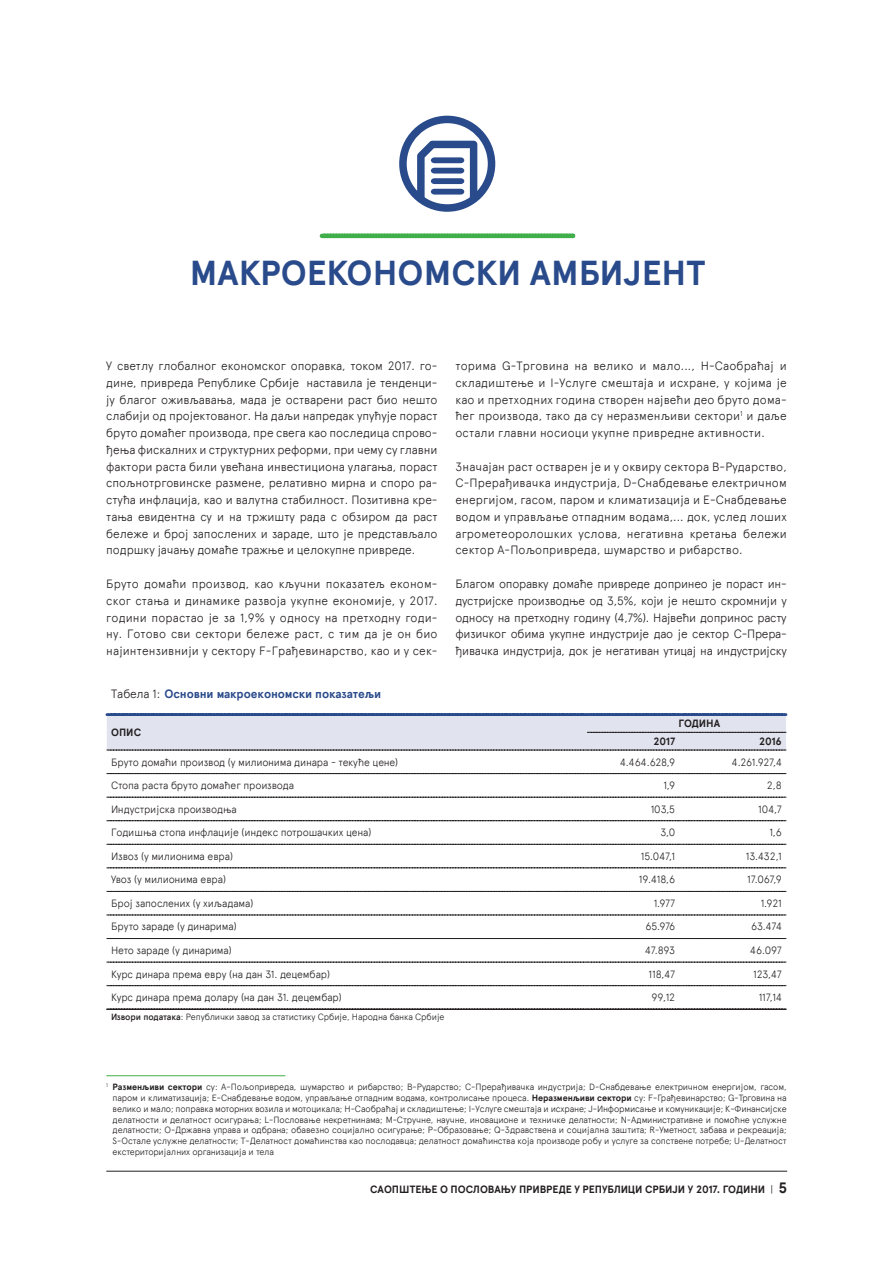
<style>
.page{position:relative;width:893px;height:1263px;background:#fff}
.page>*{position:absolute;margin:0;border:0;box-sizing:border-box;transform-origin:0 0}
.t1{font:700 34.5px "Apercu Pro";color:#2a4b8b}
.t2{font:300 12px/16.8px "Apercu Pro";letter-spacing:.01em;color:#231f20;text-align:justify}
.t3{font:700 12px "Apercu Pro";letter-spacing:-.01em;color:#2a4b8b}
.t4{font:300 10.5px "Apercu Pro";letter-spacing:-.015em;color:#231f20}
.t5{font:700 10.5px "Apercu Pro";color:#231f20}
.t6{font:300 9px/10.8px "Apercu Pro";letter-spacing:-.02em;color:#231f20;text-align:justify}
.s1{font-weight:300;color:#231f20}
.s2{font-weight:500}
.s3{font-weight:700}
.s4{font-weight:300}
.s5{font-size:15px}
</style>
<div class="page">
<hr style="left:106px;top:1171px;width:681px;height:1px;background:#231f20">
<hr style="left:106px;top:1075px;width:179px;height:1px;background:#40ae49">
<svg style="left:322px;top:234px;width:251px;height:4px"></svg>
<svg style="left:399px;top:116px;width:96px;height:96px"></svg>
<svg style="left:107px;top:713px;width:679px;height:38px;background:#cbcfde"></svg>
<svg style="left:107px;top:773px;width:679px;height:1px"></svg>
<svg style="left:107px;top:797px;width:679px;height:1px"></svg>
<svg style="left:107px;top:820px;width:679px;height:1px"></svg>
<svg style="left:107px;top:844px;width:679px;height:1px"></svg>
<svg style="left:107px;top:867px;width:679px;height:1px"></svg>
<svg style="left:107px;top:891px;width:679px;height:1px"></svg>
<svg style="left:107px;top:915px;width:679px;height:1px"></svg>
<svg style="left:107px;top:938px;width:679px;height:1px"></svg>
<svg style="left:107px;top:962px;width:679px;height:1px"></svg>
<svg style="left:107px;top:985px;width:679px;height:1px"></svg>
<svg style="left:107px;top:1008px;width:679px;height:2px"></svg>
<h1 class="t1" style="left:190px;top:247px;width:93px">МАКРОЕ</h1>
<h1 class="t1" style="left:327px;top:247px;width:46px">КОНО</h1>
<h1 class="t1" style="left:424px;top:247px;width:177px">МСКИ АМБИЈЕНТ</h1>
<p class="t2" style="left:106px;top:356px;width:333px">У светлу глобалног економског опоравка, током 2017. го&shy;дине, привреда Републике Србије наставила је тенденци&shy;ју благог оживљавања, мада је остварени раст био нешто слабији од пројектованог. Н а даљи напредак упућује пораст бруто домаћег производа, пре свега као последица спрово&shy;ђења фискалних и структурних реформи, при чему су главни фактори раста били увећана инвестициона улагања, пораст спољнотрговинске размене, релативно мирна и споро ра&shy;стућа инфлација, као и валутна стабилност. Позитивна кре&shy;тања евидентна су и на тржишту рада с обзиром да раст бележе и број запослених и зараде, што је представљало подршку јачању домаће тражње и целокупне привреде.</p>
<p class="t2" style="left:106px;top:574px;width:333px">Бруто домаћи производ, као кључни показатељ економ&shy;ског стања и динамике развоја укупне економије, у 2017. години порастао је за 1,9% у односу на претходну годи&shy;ну. Готово сви сектори бележе раст, с тим да је он био најинтензивнији у сектору F-Грађевинарство, као и у сек-</p>
<p class="t3" style="left:111px;top:684px;width:272px"><span class="s1">Табела 1:</span> Основни макроекономски показатељи</p>
<p class="t5" style="left:111px;top:724px;width:30px">Опис</p>
<p class="t2" style="left:455px;top:356px;width:333px">торима G-Трговина на велико и мало..., H-Саобраћај и складиштење и I-Услуге смештаја и исхране, у којима је као и претходних година створен највећи део бруто дома&shy;ћег производа, тако да су неразменљиви сектори<sup>1</sup> и даље остали главни носиоци укупне привредне активности.</p>
<p class="t2" style="left:455px;top:457px;width:333px">Значајан раст остварен је и у оквиру сектора B-Рударство, C-Прерађивачка индустрија, D-Снабдевање електричном енергијом, гасом, паром и климатизација и Е-Снабдевање водом и управљање отпадним водама,... док, услед лоших агрометеоролошких услова, негативна кретања бележи сектор А-Пољопривреда, шумарство и рибарство.</p>
<p class="t2" style="left:455px;top:574px;width:333px">Благом опоравку домаће привреде допринео је пораст ин&shy;дустријске производње од 3,5%, који је нешто скромнији у односу на претходну годину (4,7%). Н ајвећи допринос расту физичког обима укупне индустрије дао је сектор C-Прера&shy;ђивачка индустрија, док је негативан утицај на индустријску</p>
<p class="t5" style="left:679px;top:716px;width:43px">Година</p>
<p class="t5" style="left:653px;top:733px;width:23px">2017</p>
<p class="t5" style="left:759px;top:733px;width:24px">2016</p>
<p class="t4" style="left:111px;top:754px;width:289px">Бруто домаћи производ (у милионима динара - текуће цене)</p>
<p class="t4" style="left:620px;top:754px;width:57px">4.464.628,9</p>
<p class="t4" style="left:731px;top:754px;width:52px">4.261.927,4</p>
<p class="t4" style="left:111px;top:777px;width:185px">Стопа раста бруто домаћег производа</p>
<p class="t4" style="left:663px;top:777px;width:13px">1,9</p>
<p class="t4" style="left:767px;top:777px;width:16px">2,8</p>
<p class="t4" style="left:111px;top:801px;width:127px">Индустријска производња</p>
<p class="t4" style="left:651px;top:801px;width:26px">103,5</p>
<p class="t4" style="left:758px;top:801px;width:25px">104,7</p>
<p class="t4" style="left:111px;top:825px;width:262px">Годишња стопа инфлације (индекс потрошачких цена)</p>
<p class="t4" style="left:660px;top:825px;width:16px">3,0</p>
<p class="t4" style="left:769px;top:825px;width:14px">1,6</p>
<p class="t4" style="left:111px;top:848px;width:124px">Извоз (у милионима евра)</p>
<p class="t4" style="left:641px;top:848px;width:36px">15.047,1</p>
<p class="t4" style="left:746px;top:848px;width:37px">13.432,1</p>
<p class="t4" style="left:111px;top:872px;width:117px">Увоз (у милионима евра)</p>
<p class="t4" style="left:639px;top:872px;width:38px">19.418,6</p>
<p class="t4" style="left:747px;top:872px;width:36px">17.067,9</p>
<p class="t4" style="left:111px;top:895px;width:144px">Број запослених (у хиљадама)</p>
<p class="t4" style="left:654px;top:895px;width:23px">1.977</p>
<p class="t4" style="left:761px;top:895px;width:23px">1.921</p>
<p class="t4" style="left:111px;top:919px;width:127px">Бруто зараде (у динарима)</p>
<p class="t4" style="left:646px;top:919px;width:31px">65.976</p>
<p class="t4" style="left:751px;top:919px;width:32px">63.474</p>
<p class="t4" style="left:111px;top:942px;width:122px">Нето зараде (у динарима)</p>
<p class="t4" style="left:645px;top:942px;width:32px">47.893</p>
<p class="t4" style="left:750px;top:942px;width:33px">46.097</p>
<p class="t4" style="left:111px;top:966px;width:220px">Курс динара према евру (на дан 31. децембар)</p>
<p class="t4" style="left:649px;top:966px;width:28px">118,47</p>
<p class="t4" style="left:753px;top:966px;width:30px">123,47</p>
<p class="t4" style="left:111px;top:990px;width:232px">Курс динара према долару (на дан 31. децембар)</p>
<p class="t4" style="left:651px;top:990px;width:25px">99,12</p>
<p class="t4" style="left:759px;top:990px;width:25px">117,14</p>
<p class="t6" style="left:111px;top:1010px;width:335px"><span class="s2">Извори података</span>: Републички завод за статистику Србије, Н ародна банка Србије</p>
<p class="t6" style="left:113px;top:1081px;width:675px;text-indent:-6px"><sup>1</sup> <span class="s3">Разменљиви сектори</span> су: А-Пољопривреда, шумарство и рибарство; B-Рударство; C-Прерађивачка индустрија; D-Снабдевање електричном енергијом, гасом, паром и климатизација; E-Снабдевање водом, управљање отпадним водама, контролисање процеса. <span class="s3">Неразменљиви сектори</span> су: F-Грађевинарство; G-Трговина на велико и мало; поправка моторних возила и мотоцикала; H-Саобраћај и складиштење; I-Услуге смештаја и исхране; Ј-Информисање и комуникације; K-Финансијске делатности и делатност осигурања; L-Пословање некретнинама; M-Стручне, научне, иновационе и техничке делатности; N-Административне и помоћне услужне делатности; О-Државна управа и одбрана; обавезно социјално осигурање; Р-Образовање; Q-Здравствена и социјална заштита; R-Уметност, забава и рекреација; S-Остале услужне делатности; Т-Делатност домаћинства као послодавца; делатност домаћинства која производе робу и услуге за сопствене потребе; U-Делатност екстериторијалних организација и тела</p>
<p class="t5" style="left:370px;top:1181px;width:418px">СаопштењЕ о пословању привреде у Републици Србији у 2017. години <span class="s4">|</span> <span class="s5">5</span></p>
</div>
